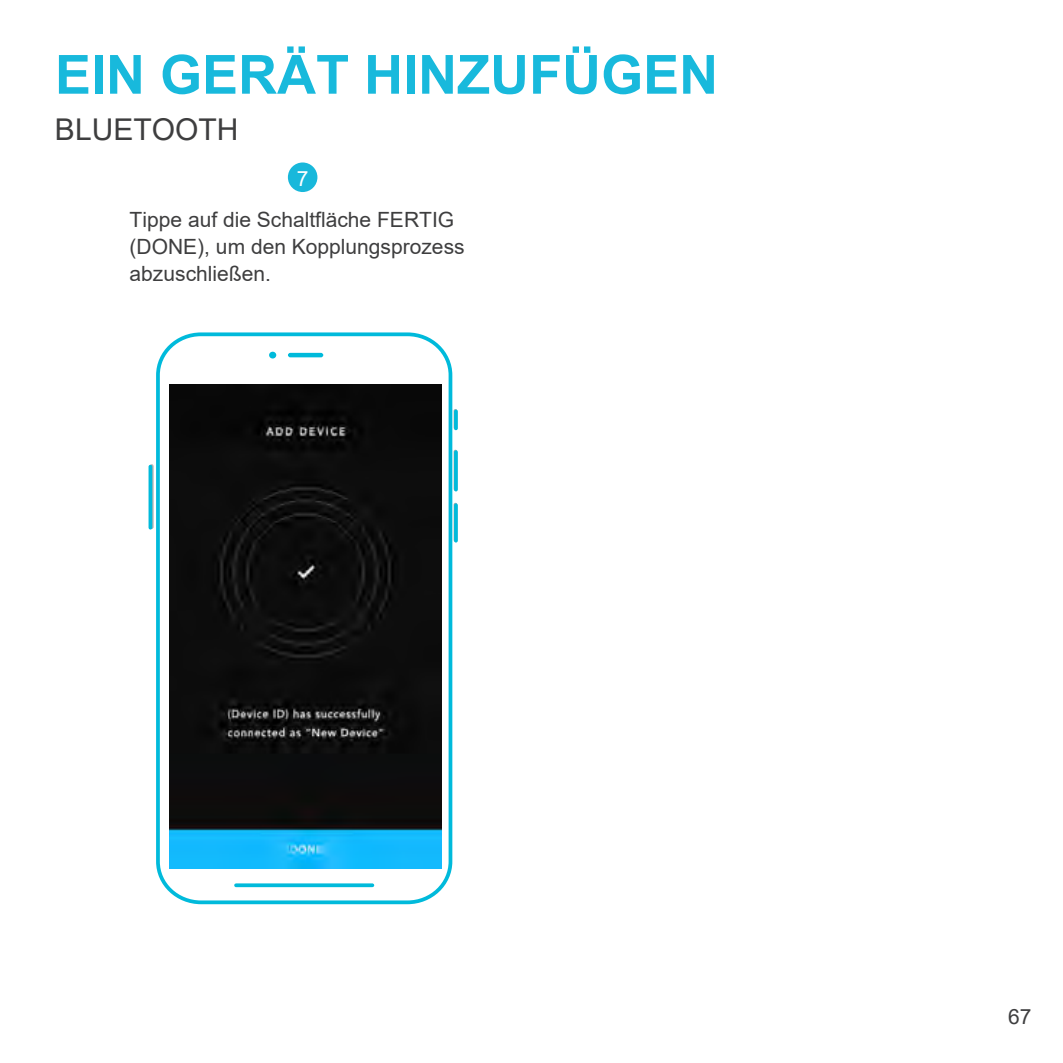
<style>
.page{position:relative;width:1063px;height:1063px;background:#fff}
.page>*{position:absolute;margin:0;border:0;box-sizing:border-box;transform-origin:0 0}
.t1{font:700 54px "Arial";color:#18b9dc}
.t2{font:30px "Arial";color:#3e3e3f}
.t3{font:21px/27px "Arial";color:#3e3e3f}
.t4{font:21px "Arial";color:#3e3e3f}
.t5{font:21px "Arial";color:#fff}
</style>
<div class="page">
<div style="left:288px;top:162px;width:29px;height:30px;background:#18b8db;border-radius:50%"></div>
<hr style="left:288px;top:353px;width:35px;height:4px;background:#00badb;border-radius:2px">
<div style="left:269px;top:352px;width:7px;height:6px;background:#00badb;border-radius:50%"></div>
<hr style="left:453px;top:411px;width:4px;height:17px;background:#ddd">
<svg style="left:453px;top:451px;width:4px;height:38px"></svg>
<svg style="left:453px;top:504px;width:4px;height:36px"></svg>
<svg style="left:152px;top:466px;width:2px;height:61px"></svg>
<div style="left:156px;top:332px;width:296px;height:572px;border:4px solid #00badb;border-radius:42px"></div>
<svg style="left:454px;top:411px;width:4px;height:17px"></svg>
<svg style="left:454px;top:452px;width:4px;height:38px"></svg>
<svg style="left:454px;top:505px;width:4px;height:36px"></svg>
<svg style="left:148px;top:466px;width:4px;height:62px"></svg>
<svg style="left:236px;top:883px;width:136px;height:4px"></svg>
<img style="left:169px;top:385px;width:272px;height:483px">
<h1 class="t1" style="left:55px;top:37px;width:665px">EIN GERÄT HINZUFÜGEN</h1>
<h2 class="t2" style="left:55px;top:108px;width:185px">BLUETOOTH</h2>
<p class="t5" style="left:297px;top:164px;width:13px">7</p>
<p class="t3" style="left:130px;top:206px;width:336px">Tippe auf die Schaltfläche FERTIG (DONE), um den Kopplungsprozess abzuschließen.</p>
<p class="t4" style="left:1008px;top:1001px;width:25px">67</p>
</div>
